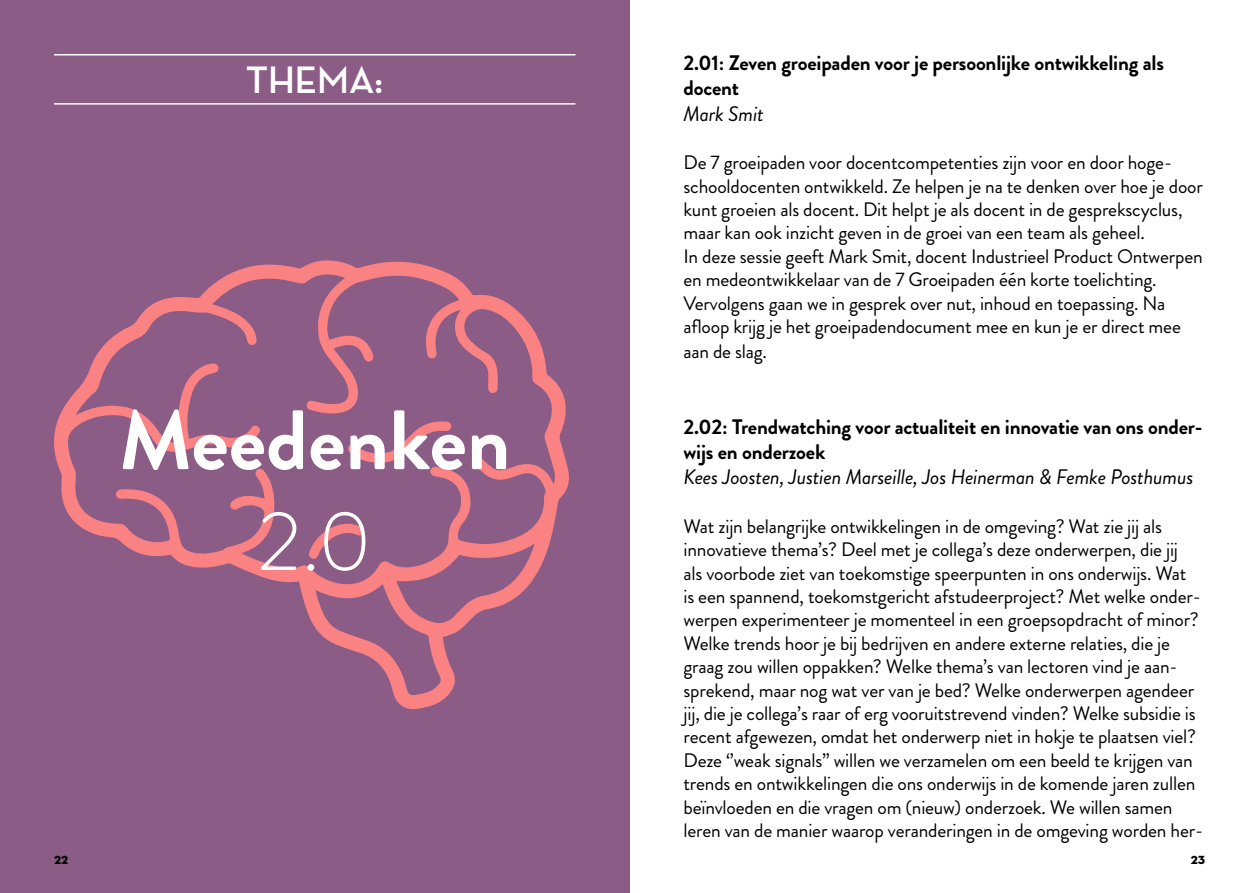
<style>
.page{position:relative;width:1259px;height:893px;background:#fff}
.page>*{position:absolute;margin:0;border:0;box-sizing:border-box;transform-origin:0 0}
.t1{font:700 84px "Brandon Grotesque";color:#fffffe}
.t2{font:300 84px "Brandon Grotesque";color:#fffffe}
.t3{font:700 39px "Neutra Disp";color:#fffffe}
.t4{font:700 21px/25.2px "Brandon Grotesque";letter-spacing:-.01em;color:#000}
.t5{font:italic 21px "Brandon Grotesque";letter-spacing:-.01em;color:#000}
.t6{font:19.5px/23.4px "Brandon Grotesque";letter-spacing:-.01em;color:#000}
.t7{font:12px "Neutra Disp Titling";color:#000}
</style>
<div class="page">
<div style="left:0;top:0;width:629px;height:893px;background:#8b5c86"></div>
<svg style="left:54px;top:260px;width:515px;height:450px"></svg>
<svg style="left:347px;top:421px;width:104px;height:46px"></svg>
<svg style="left:308px;top:523px;width:55px;height:36px"></svg>
<hr style="left:54px;top:54px;width:521px;height:2px;background:#fff">
<hr style="left:54px;top:103px;width:521px;height:2px;background:#fff">
<h2 class="t3" style="left:246px;top:58px;width:139px">THEMA:</h2>
<h1 class="t1" style="left:119px;top:382px;width:393px">Meedenken</h1>
<h1 class="t2" style="left:257px;top:484px;width:116px">2.0</h1>
<p class="t4" style="left:683px;top:51px;width:482px">2.01: Zeven groeipaden voor je persoonlijke ontwikkeling als docent</p>
<p class="t5" style="left:683px;top:99px;width:82px">Mark Smit</p>
<p class="t6" style="left:683px;top:151px;width:521px">De 7 groeipaden voor docentcompetenties zijn voor en door hoge&shy;schooldocenten ontwikkeld. Ze helpen je na te denken over hoe je door kunt groeien als docent. Dit helpt je als docent in de gesprekscyclus, maar kan ook inzicht geven in de groei van een team als geheel.<br>In deze sessie geeft Mark Smit, docent Industrieel Product Ontwerpen en medeontwikkelaar van de 7 Groeipaden één korte toelichting.<br>Vervolgens gaan we in gesprek over nut, inhoud en toepassing. Na afloop krijg je het groeipadendocument mee en kun je er direct mee</p>
<p class="t6" style="left:683px;top:340px;width:85px">aan de slag.</p>
<p class="t4" style="left:683px;top:414px;width:520px">2.02: Trendwatching voor actualiteit en innovatie van ons onder&shy;wijs en onderzoek</p>
<p class="t5" style="left:683px;top:463px;width:511px">Kees Joosten, Justien Marseille, Jos Heinerman &amp; Femke Posthumus</p>
<p class="t6" style="left:683px;top:515px;width:521px">Wat zijn belangrijke ontwikkelingen in de omgeving? Wat zie jij als innovatieve thema’s? Deel met je collega’s deze onderwerpen, die jij<br>als voorbode ziet van toekomstige speerpunten in ons onderwijs. Wat<br>is een spannend, toekomstgericht afstudeerproject? Met welke onder&shy;werpen experimenteer je momenteel in een groepsopdracht of minor?<br>Welke trends hoor je bij bedrijven en andere externe relaties, die je graag zou willen oppakken? Welke thema’s van lectoren vind je aan&shy;sprekend, maar nog wat ver van je bed? Welke onderwerpen agendeer jij, die je collega’s raar of erg vooruitstrevend vinden? Welke subsidie is recent afgewezen, omdat het onderwerp niet in hokje te plaatsen viel?<br>Deze ‘’weak signals’’ willen we verzamelen om een beeld te krijgen van trends en ontwikkelingen die ons onderwijs in de komende jaren zullen beïnvloeden en die vragen om (nieuw) onderzoek. We willen samen leren van de manier waarop veranderingen in de omgeving worden her-</p>
<p class="t7" style="left:54px;top:852px;width:15px">22</p>
<p class="t7" style="left:1190px;top:852px;width:16px">23</p>
</div>
